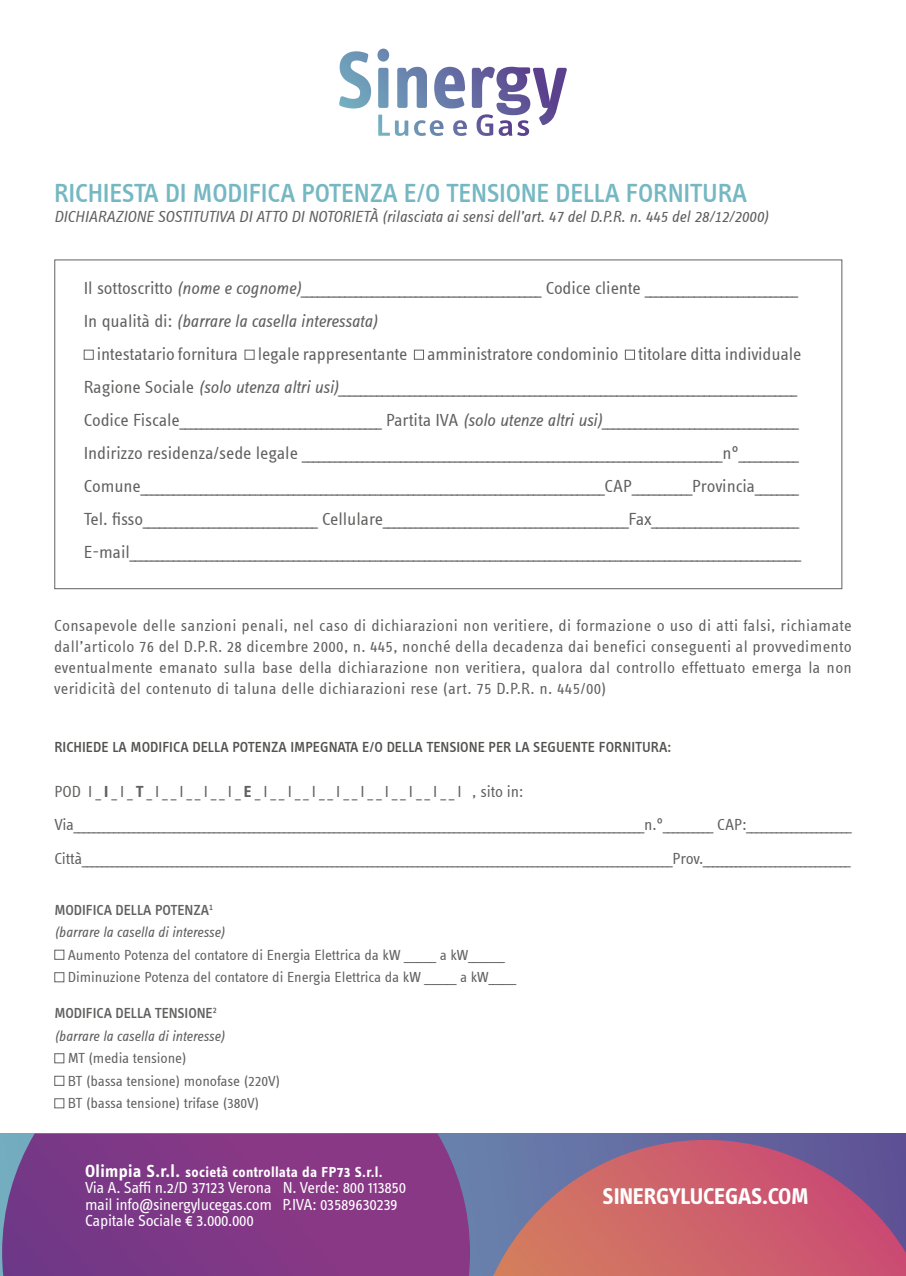
<style>
.page{position:relative;width:906px;height:1276px;background:#fff}
.page>*{position:absolute;margin:0;border:0;box-sizing:border-box;transform-origin:0 0}
.t1{font:500 27px "Info Text Offc";letter-spacing:-.01em;color:#75b8c2}
.t2{font:700 23.55px "Info Text OT";letter-spacing:-.015em;color:#fff}
.t3{font:18px/33px "Info Text Offc";letter-spacing:-.005em;color:#60605f}
.t4{font:16.5px/21px "Info Text Offc";letter-spacing:.015em;color:#60605f;text-align:justify}
.t5{font:16.5px/33px "Info Text Offc";letter-spacing:-.005em;color:#60605f}
.t6{font:16.5px/16.5px "Info Text OT";letter-spacing:-.02em;color:#fff}
.t7{font:italic 16.5px "Info Text Offc";color:#60605f}
.t8{font:15px/22.5px "Info Text Offc";letter-spacing:-.005em;color:#60605f}
.t9{font:italic 15px/22.5px "Info Text Offc";letter-spacing:-.01em;color:#60605f}
.t10{font:500 15px "Info Text Offc";color:#525250}
.t11{font:700 15px "Info Text OT";letter-spacing:.015em;color:#fff}
.s1{font-style:italic}
.s2{font-weight:700}
.s3{font-weight:500;font-style:normal}
.s4{font-size:18px}
</style>
<div class="page">
<svg style="left:339px;top:49px;width:156px;height:59px"></svg>
<svg style="left:378px;top:115px;width:115px;height:21px"></svg>
<svg style="left:0;top:1133px;width:906px;height:143px;background:#646fa3"></svg>
<svg style="left:2px;top:1133px;width:468px;height:143px;background:#7f3c87"></svg>
<svg style="left:472px;top:1140px;width:434px;height:136px;background:#ae657b"></svg>
<div style="left:84px;top:350px;width:10px;height:10px;border:1px solid #60605f"></div>
<div style="left:245px;top:350px;width:9px;height:10px;border:1px solid #60605f"></div>
<div style="left:414px;top:350px;width:10px;height:10px;border:1px solid #60605f"></div>
<div style="left:625px;top:350px;width:10px;height:10px;border:1px solid #60605f"></div>
<div style="left:54px;top:950px;width:10px;height:9px;border:1px solid #60605f"></div>
<div style="left:54px;top:972px;width:10px;height:10px;border:1px solid #60605f"></div>
<div style="left:54px;top:1053px;width:10px;height:10px;border:1px solid #60605f"></div>
<div style="left:54px;top:1076px;width:10px;height:9px;border:1px solid #60605f"></div>
<div style="left:54px;top:1098px;width:10px;height:10px;border:1px solid #60605f"></div>
<h1 class="t1" style="left:54px;top:178px;width:695px">RICHIESTA DI MODIFICA POTENZA E/O TENSIONE DELLA FORNITURA</h1>
<p class="t7" style="left:54px;top:207px;width:716px">DICHIARAZIONE SOSTITUTIVA DI ATTO DI NOTORIETÀ (rilasciata ai sensi dell’art. 47 del D.P.R. n. 445 del 28/12/2000)</p>
<p class="t3" style="left:84px;top:271px;width:715px">Il sottoscritto <span class="s1">(nome e cognome)</span>____________________________________________ Codice cliente ____________________________<br>In qualità di: <span class="s1">(barrare la casella interessata)</span></p>
<p class="t3" style="left:84px;top:337px;width:719px;text-indent:13px">intestatario fornitura legale rappresentante amministratore condominio titolare ditta individuale Ragione Sociale <span class="s1">(solo utenza altri usi)</span>____________________________________________________________________________________ Codice Fiscale_____________________________________ Partita IVA <span class="s1">(solo utenze altri usi)</span>____________________________________ Indirizzo residenza/sede legale _____________________________________________________________________________n°___________ Comune_____________________________________________________________________________________CAP___________Provincia________ Tel. fisso________________________________ Cellulare_____________________________________________Fax___________________________ E-mail___________________________________________________________________________________________________________________________</p>
<p class="t4" style="left:54px;top:615px;width:799px">Consapevole delle sanzioni penali, nel caso di dichiarazioni non veritiere, di formazione o uso di atti falsi, richiamate dall’articolo 76 del D.P.R. 28 dicembre 2000, n. 445, nonché della decadenza dai benefici conseguenti al provvedimento eventualmente emanato sulla base della dichiarazione non veritiera, qualora dal controllo effettuato emerga la non veridicità del contenuto di taluna delle dichiarazioni rese (art. 75 D.P.R. n. 445/00)</p>
<p class="t10" style="left:54px;top:738px;width:618px">RICHIEDE LA MODIFICA DELLA POTENZA IMPEGNATA E/O DELLA TENSIONE PER LA SEGUENTE FORNITURA:</p>
<p class="t5" style="left:54px;top:775px;width:798px">POD I_<span class="s2">I</span>_I_<span class="s2">T</span>_I__I__I__I_<span class="s2">E</span>_I__I__I__I__I__I__I__I__I , sito in:<br>Via__________________________________________________________________________________________________________________n.°__________ CAP:_____________________<br>Città______________________________________________________________________________________________________________________Prov.______________________________</p>
<p class="t9" style="left:54px;top:898px;width:172px"><span class="s3">MODIFICA DELLA POTENZA</span><sup>1 </sup>(barrare la casella di interesse)</p>
<p class="t8" style="left:68px;top:943px;width:450px">Aumento Potenza del contatore di Energia Elettrica da kW _______ a kW________<br>Diminuzione Potenza del contatore di Energia Elettrica da kW _______ a kW______</p>
<p class="t9" style="left:54px;top:1002px;width:172px"><span class="s3">MODIFICA DELLA TENSIONE</span><sup>2 </sup>(barrare la casella di interesse)</p>
<p class="t8" style="left:68px;top:1047px;width:214px">MT (media tensione)<br>BT (bassa tensione) monofase (220V)<br>BT (bassa tensione) trifase (380V)</p>
<p class="t11" style="left:85px;top:1162px;width:299px"><span class="s4">Olimpia S.r.l.</span> società controllata da FP73 S.r.l.</p>
<p class="t6" style="left:85px;top:1179px;width:322px">Via A. Saffi n.2/D 37123 Verona N. Verde: 800 113850 mail info@sinergylucegas.com P.IVA: 03589630239<br>Capitale Sociale € 3.000.000</p>
<h2 class="t2" style="left:602px;top:1181px;width:208px">SINERGYLUCEGAS.COM</h2>
</div>
